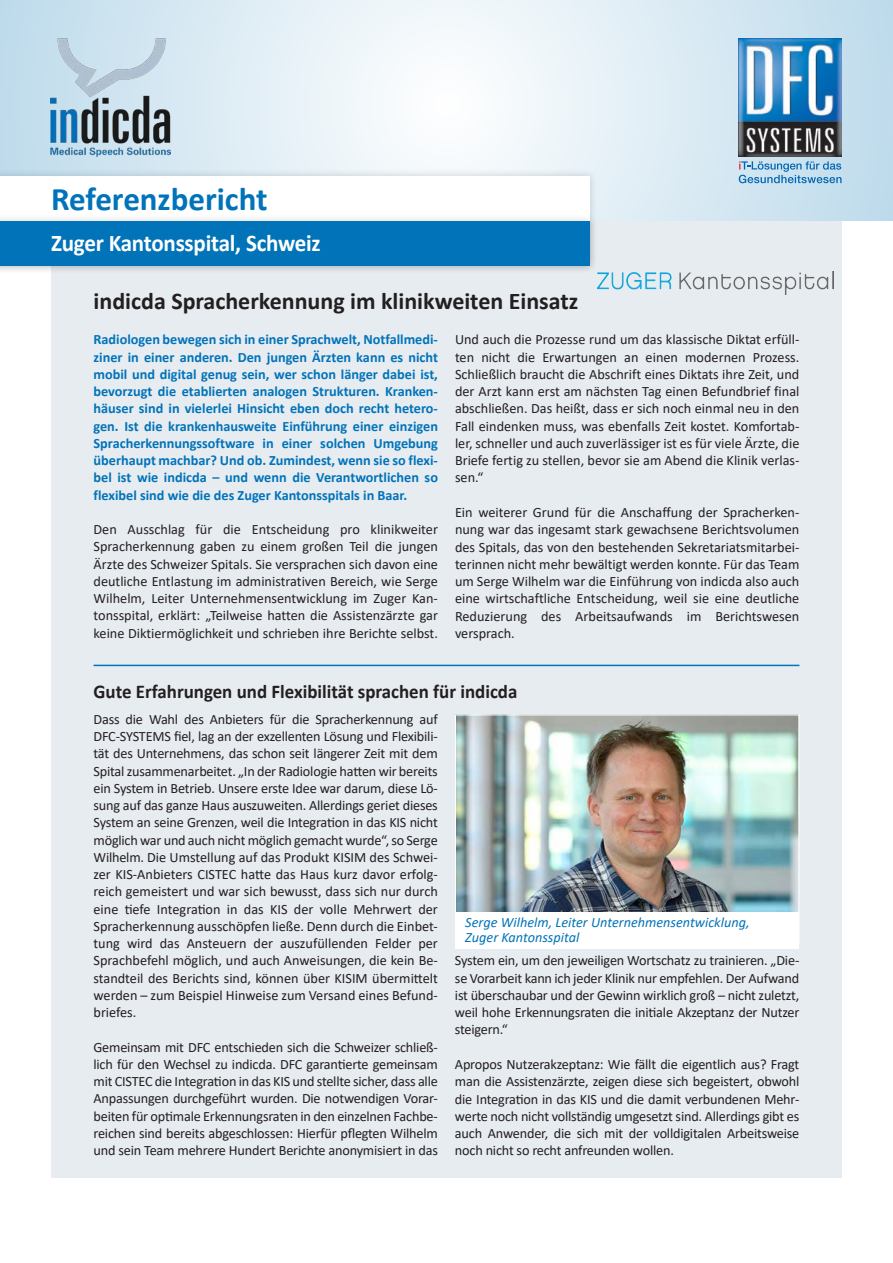
<style>
.page{position:relative;width:893px;height:1263px;background:#fff}
.page>*{position:absolute;margin:0;border:0;box-sizing:border-box;transform-origin:0 0}
.t1{font:700 33px "Calibri";color:#0173b9}
.t2{font:700 24px "Calibri";color:#231f20}
.t3{font:700 24px "Calibri";letter-spacing:-.01em;color:#fff;scale:.96 1}
.t4{font:700 19.5px "Calibri";color:#231f20}
.t5{font:14.25px/17.2px "Calibri";letter-spacing:-.015em;color:#231f20;text-align:justify}
.t6{font:14.25px/17.2px "Calibri";color:#221e1f;text-align:justify}
.t7{font:700 14.25px/17.2px "Calibri";color:#0173b9;text-align:justify}
.t8{font:italic 14.25px/15px "Calibri";color:#0173b9}
.s1{color:#231f20}
</style>
<div class="page">
<div style="left:51px;top:221px;width:791px;height:957px;background:#e7ecf1"></div>
<svg style="left:0;top:0;width:893px;height:221px"></svg>
<div style="left:0;top:168px;width:597px;height:106px;background:#231f20;opacity:.2"></div>
<div style="left:0;top:176px;width:589px;height:90px;background:#fff"></div>
<div style="left:0;top:213px;width:597px;height:61px;background:#231f20;opacity:.2"></div>
<div style="left:0;top:221px;width:589px;height:45px;background:#0173b9"></div>
<hr style="left:94px;top:665px;width:705px;height:1px;background:#0173b9">
<img style="left:457px;top:716px;width:340px;height:196px">
<div style="left:455px;top:912px;width:344px;height:36px;background:#fff"></div>
<img style="left:51px;top:38px;width:119px;height:119px">
<img style="left:739px;top:38px;width:103px;height:119px">
<svg style="left:739px;top:161px;width:102px;height:22px;background:#97c1de"></svg>
<img style="left:598px;top:272px;width:235px;height:22px">
<p class="t1" style="left:51px;top:175px;width:218px">Referenzbericht</p>
<p class="t3" style="left:51px;top:226px;width:282px">Zuger Kantonsspital, Schweiz</p>
<p class="t2" style="left:94px;top:284px;width:486px">indicda Spracherkennung im klinikweiten Einsatz</p>
<p class="t7" style="left:94px;top:331px;width:346px">Radiologen bewegen sich in einer Sprachwelt, Notfallmedi&shy;ziner in einer anderen. Den jungen Ärzten kann es nicht mobil und digital genug sein, wer schon länger dabei ist, bevorzugt die etablierten analogen Strukturen. Kranken&shy;häuser sind in vielerlei Hinsicht eben doch recht hetero&shy;gen. Ist die krankenhausweite Einführung einer einzigen Spracherkennungssoftware in einer solchen Umgebung überhaupt machbar? Und ob. Zumindest, wenn sie so flexi&shy;bel ist wie indicda – und wenn die Verantwortlichen so flexibel sind wie die des Zuger Kantonsspitals in Baar.</p>
<p class="t5" style="left:94px;top:520px;width:346px">Den Ausschlag für die Entscheidung pro klinikweiter Spracherkennung gaben zu einem großen Teil die jungen Ärzte des Schweizer Spitals. Sie versprachen sich davon eine deutliche Entlastung im administrativen Bereich, wie Serge Wilhelm, Leiter Unternehmensentwicklung im Zuger Kan&shy;tonsspital, erklärt: „Teilweise hatten die Assistenzärzte gar keine Diktiermöglichkeit und schrieben ihre Berichte selbst.</p>
<p class="t5" style="left:455px;top:331px;width:346px">Und auch die Prozesse rund um das klassische Diktat erfüll&shy;ten nicht die Erwartungen an einen modernen Prozess.<br>Schließlich braucht die Abschrift eines Diktats ihre Zeit, und der Arzt kann erst am nächsten Tag einen Befundbrief final abschließen. Das heißt, dass er sich noch einmal neu in den Fall eindenken muss, was ebenfalls Zeit kostet. Komfortab&shy;ler, schneller und auch zuverlässiger ist es für viele Ärzte, die Briefe fertig zu stellen, bevor sie am Abend die Klinik verlas&shy;sen.“</p>
<p class="t5" style="left:455px;top:503px;width:346px">Ein weiterer Grund für die Anschaffung der Spracherken&shy;nung war das ingesamt stark gewachsene Berichtsvolumen des Spitals, das von den bestehenden Sekretariatsmitarbei&shy;terinnen nicht mehr bewältigt werden konnte. Für das Team um Serge Wilhelm war die Einführung von indicda also auch eine wirtschaftliche Entscheidung, weil sie eine deutliche Reduzierung des Arbeitsaufwands im Berichtswesen versprach.</p>
<p class="t4" style="left:94px;top:678px;width:425px">Gute Erfahrungen und Flexibilität sprachen für indicda</p>
<p class="t6" style="left:94px;top:710px;width:346px"><span class="s1">Dass die Wahl des Anbieters für die Spracherkennung auf DFC-SYSTEMS fiel, lag an der exzellenten Lösung und Flexibili&shy;tät des Unternehmens, das schon seit längerer Zeit mit dem Spital zusammenarbeitet. „In der Radiologie hatten wir bereits ein System in Betrieb. Unsere erste Idee war darum, diese Lö&shy;sung auf das ganze Haus auszuweiten. Allerdings geriet dieses System an seine Grenzen, weil die Integration in das KIS nicht möglich war und auch nicht möglich gemacht wurde“, so Serge Wilhelm.</span> Die Umstellung auf das Produkt KISIM des Schwei&shy;zer KIS-Anbieters CISTEC hatte das Haus kurz davor erfolg&shy;reich gemeistert und war sich bewusst, dass sich nur durch eine tiefe Integration in das KIS der volle Mehrwert der Spracherkennung ausschöpfen ließe. Denn durch die Einbet&shy;tung wird das Ansteuern der auszufüllenden Felder per Sprachbefehl möglich, und auch Anweisungen, die kein Be&shy;standteil des Berichts sind, können über KISIM übermittelt werden – zum Beispiel Hinweise zum Versand eines Befund&shy;briefes.</p>
<p class="t5" style="left:94px;top:1038px;width:346px">Gemeinsam mit DFC entschieden sich die Schweizer schließ&shy;lich für den Wechsel zu indicda. DFC garantierte gemeinsam mit CISTEC die Integration in das KIS und stellte sicher, dass alle Anpassungen durchgeführt wurden. Die notwendigen Vorar&shy;beiten für optimale Erkennungsraten in den einzelnen Fachbe&shy;reichen sind bereits abgeschlossen: Hierfür pflegten Wilhelm und sein Team mehrere Hundert Berichte anonymisiert in das</p>
<p class="t8" style="left:465px;top:914px;width:286px">Serge Wilhelm, Leiter Unternehmensentwicklung,<br>Zuger Kantonsspital</p>
<p class="t5" style="left:455px;top:952px;width:346px">System ein, um den jeweiligen Wortschatz zu trainieren. „Die&shy;se Vorarbeit kann ich jeder Klinik nur empfehlen. Der Aufwand ist überschaubar und der Gewinn wirklich groß – nicht zuletzt, weil hohe Erkennungsraten die initiale Akzeptanz der Nutzer steigern.“</p>
<p class="t5" style="left:455px;top:1055px;width:346px">Apropos Nutzerakzeptanz: Wie fällt die eigentlich aus? Fragt man die Assistenzärzte, zeigen diese sich begeistert, obwohl die Integration in das KIS und die damit verbundenen Mehr&shy;werte noch nicht vollständig umgesetzt sind. Allerdings gibt es auch Anwender, die sich mit der volldigitalen Arbeitsweise noch nicht so recht anfreunden wollen.</p>
</div>
